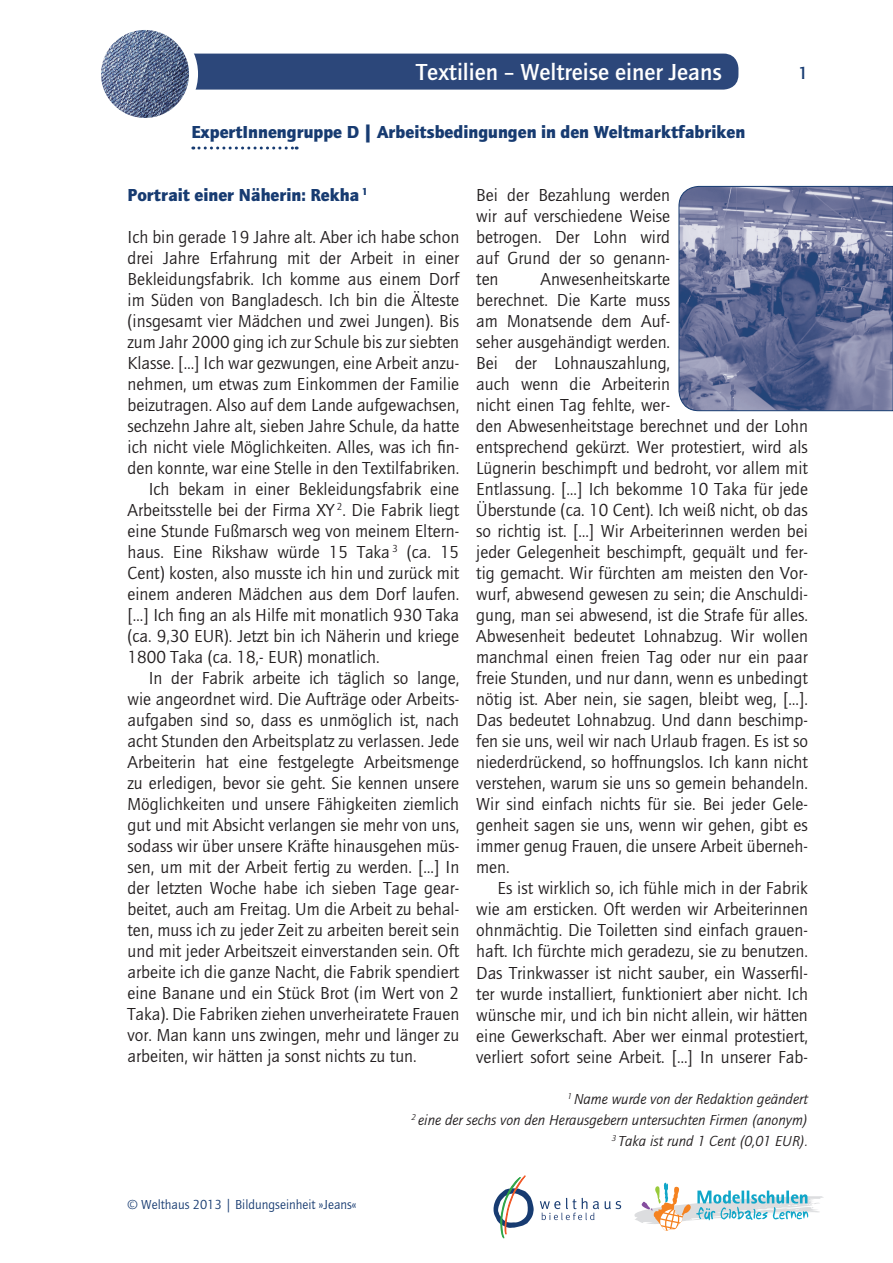
<style>
.page{position:relative;width:893px;height:1263px;background:#fff}
.page>*{position:absolute;margin:0;border:0;box-sizing:border-box;transform-origin:0 0}
.t1{font:700 24px "Quay";color:#fff}
.t2{font:18px/21px "Quay";color:#231f20;text-align:justify}
.t3{font:800 18px "Quay";color:#173b71}
.t4{font:700 18px "Quay";color:#173b71}
.t5{font:italic 15px/21px "Ouay";color:#231f20;text-align:right}
.t6{font:13.5px "Quay";color:#173b71}
</style>
<div class="page">
<div style="left:72px;top:54px;width:666px;height:36px;background:#2c477a;border-radius:15px"></div>
<svg style="left:72px;top:54px;width:24px;height:36px"></svg>
<img style="left:97px;top:25px;width:97px;height:97px;border-radius:48px">
<div style="left:92px;top:21px;width:106px;height:106px;border:9px solid #fff;border-radius:50%"></div>
<svg style="left:193px;top:147px;width:104px;height:3px"></svg>
<svg style="left:678px;top:186px;width:215px;height:225px;background:#6e779d"></svg>
<svg style="left:540px;top:1198px;width:59px;height:22px"></svg>
<svg style="left:605px;top:1182px;width:219px;height:49px"></svg>
<svg style="left:493px;top:1175px;width:41px;height:63px"></svg>
<h1 class="t1" style="left:416px;top:58px;width:307px">Textilien – Weltreise einer Jeans</h1>
<p class="t4" style="left:798px;top:63px;width:11px">1</p>
<p class="t3" style="left:191px;top:121px;width:555px">ExpertInnengruppe D | Arbeitsbedingungen in den Weltmarktfabriken</p>
<p class="t3" style="left:128px;top:184px;width:242px">Portrait einer Näherin: Rekha <sup>1</sup></p>
<p class="t2" style="left:128px;top:227px;width:333px">Ich bin gerade 19 Jahre alt. Aber ich habe schon</p>
<p class="t2" style="left:128px;top:248px;width:333px">drei Jahre Erfahrung mit der Arbeit in einer</p>
<p class="t2" style="left:128px;top:269px;width:333px">Bekleidungsfabrik. Ich komme aus einem Dorf</p>
<p class="t2" style="left:128px;top:290px;width:333px">im Süden von Bangladesch. Ich bin die Älteste</p>
<p class="t2" style="left:128px;top:311px;width:333px">(insgesamt vier Mädchen und zwei Jungen). Bis</p>
<p class="t2" style="left:128px;top:332px;width:333px">zum Jahr 2000 ging ich zur Schule bis zur siebten</p>
<p class="t2" style="left:128px;top:353px;width:333px">Klasse. […] Ich war gezwungen, eine Arbeit anzu-</p>
<p class="t2" style="left:128px;top:374px;width:333px">nehmen, um etwas zum Einkommen der Familie</p>
<p class="t2" style="left:128px;top:395px;width:333px">beizutragen. Also auf dem Lande aufgewachsen,</p>
<p class="t2" style="left:128px;top:416px;width:333px">sechzehn Jahre alt, sieben Jahre Schule, da hatte</p>
<p class="t2" style="left:128px;top:437px;width:333px">ich nicht viele Möglichkeiten. Alles, was ich fin-</p>
<p class="t2" style="left:128px;top:458px;width:333px">den konnte, war eine Stelle in den Textilfabriken.</p>
<p class="t2" style="left:149px;top:479px;width:312px">Ich bekam in einer Bekleidungsfabrik eine</p>
<p class="t2" style="left:128px;top:500px;width:333px">Arbeitsstelle bei der Firma XY <sup>2</sup>. Die Fabrik liegt</p>
<p class="t2" style="left:128px;top:521px;width:333px">eine Stunde Fußmarsch weg von meinem Eltern-</p>
<p class="t2" style="left:128px;top:542px;width:333px">haus. Eine Rikshaw würde 15 Taka <sup>3</sup> (ca. 15</p>
<p class="t2" style="left:128px;top:563px;width:333px">Cent) kosten, also musste ich hin und zurück mit</p>
<p class="t2" style="left:128px;top:584px;width:333px">einem anderen Mädchen aus dem Dorf laufen.</p>
<p class="t2" style="left:128px;top:605px;width:333px">[…] Ich fing an als Hilfe mit monatlich 930 Taka</p>
<p class="t2" style="left:128px;top:626px;width:333px">(ca. 9,30 EUR). Jetzt bin ich Näherin und kriege</p>
<p class="t2" style="left:128px;top:647px;width:254px">1800 Taka (ca. 18,- EUR) monatlich.</p>
<p class="t2" style="left:149px;top:668px;width:312px">In der Fabrik arbeite ich täglich so lange,</p>
<p class="t2" style="left:128px;top:689px;width:333px">wie angeordnet wird. Die Aufträge oder Arbeits-</p>
<p class="t2" style="left:128px;top:710px;width:333px">aufgaben sind so, dass es unmöglich ist, nach</p>
<p class="t2" style="left:128px;top:731px;width:333px">acht Stunden den Arbeitsplatz zu verlassen. Jede</p>
<p class="t2" style="left:128px;top:752px;width:333px">Arbeiterin hat eine festgelegte Arbeitsmenge</p>
<p class="t2" style="left:128px;top:773px;width:333px">zu erledigen, bevor sie geht. Sie kennen unsere</p>
<p class="t2" style="left:128px;top:794px;width:333px">Möglichkeiten und unsere Fähigkeiten ziemlich</p>
<p class="t2" style="left:128px;top:815px;width:333px">gut und mit Absicht verlangen sie mehr von uns,</p>
<p class="t2" style="left:128px;top:836px;width:333px">sodass wir über unsere Kräfte hinausgehen müs-</p>
<p class="t2" style="left:128px;top:857px;width:333px">sen, um mit der Arbeit fertig zu werden. […] In</p>
<p class="t2" style="left:128px;top:878px;width:333px">der letzten Woche habe ich sieben Tage gear-</p>
<p class="t2" style="left:128px;top:899px;width:333px">beitet, auch am Freitag. Um die Arbeit zu behal-</p>
<p class="t2" style="left:128px;top:920px;width:333px">ten, muss ich zu jeder Zeit zu arbeiten bereit sein</p>
<p class="t2" style="left:128px;top:941px;width:333px">und mit jeder Arbeitszeit einverstanden sein. Oft</p>
<p class="t2" style="left:128px;top:962px;width:333px">arbeite ich die ganze Nacht, die Fabrik spendiert</p>
<p class="t2" style="left:128px;top:983px;width:333px">eine Banane und ein Stück Brot (im Wert von 2</p>
<p class="t2" style="left:128px;top:1004px;width:333px">Taka). Die Fabriken ziehen unverheiratete Frauen</p>
<p class="t2" style="left:128px;top:1025px;width:333px">vor. Man kann uns zwingen, mehr und länger zu</p>
<p class="t2" style="left:128px;top:1046px;width:291px">arbeiten, wir hätten ja sonst nichts zu tun.</p>
<p class="t2" style="left:476px;top:185px;width:195px">Bei der Bezahlung werden wir auf verschiedene Weise betrogen. Der Lohn wird auf Grund der so genann&shy;ten</p>
<p class="t2" style="left:476px;top:269px;width:333px;text-align:left;text-indent:64px">Anwesenheitskarte<br>berechnet. Die Karte muss<br>am Monatsende dem Auf-<br>seher ausgehändigt werden.<br>Bei der Lohnauszahlung,<br>auch wenn die Arbeiterin<br>nicht einen Tag fehlte, wer-<br>den Abwesenheitstage berechnet und der Lohn entsprechend gekürzt. Wer protestiert, wird als Lügnerin beschimpft und bedroht, vor allem mit Entlassung. […] Ich bekomme 10 Taka für jede Überstunde (ca. 10 Cent). Ich weiß nicht, ob das so richtig ist. […] Wir Arbeiterinnen werden bei jeder Gelegenheit beschimpft, gequält und fer&shy;tig gemacht. Wir fürchten am meisten den Vor&shy;wurf, abwesend gewesen zu sein; die Anschuldi&shy;gung, man sei abwesend, ist die Strafe für alles.<br>Abwesenheit bedeutet Lohnabzug. Wir wollen manchmal einen freien Tag oder nur ein paar freie Stunden, und nur dann, wenn es unbedingt nötig ist. Aber nein, sie sagen, bleibt weg, […].<br>Das bedeutet Lohnabzug. Und dann beschimp&shy;fen sie uns, weil wir nach Urlaub fragen. Es ist so niederdrückend, so hoffnungslos. Ich kann nicht verstehen, warum sie uns so gemein behandeln.<br>Wir sind einfach nichts für sie. Bei jeder Gele&shy;genheit sagen sie uns, wenn wir gehen, gibt es immer genug Frauen, die unsere Arbeit überneh&shy;men.</p>
<p class="t2" style="left:476px;top:878px;width:333px;text-indent:21px">Es ist wirklich so, ich fühle mich in der Fabrik wie am ersticken. Oft werden wir Arbeiterinnen ohnmächtig. Die Toiletten sind einfach grauen&shy;haft. Ich fürchte mich geradezu, sie zu benutzen.<br>Das Trinkwasser ist nicht sauber, ein Wasserfil&shy;ter wurde installiert, funktioniert aber nicht. Ich wünsche mir, und ich bin nicht allein, wir hätten eine Gewerkschaft. Aber wer einmal protestiert, verliert sofort seine Arbeit. […] In unserer Fab-</p>
<p class="t6" style="left:128px;top:1197px;width:230px">© Welthaus 2013 | Bildungseinheit »Jeans«</p>
<p class="t5" style="left:412px;top:1089px;width:398px"><sup>1</sup> Name wurde von der Redaktion geändert<br><sup>2</sup> eine der sechs von den Herausgebern untersuchten Firmen (anonym)<br><sup>3</sup> Taka ist rund 1 Cent (0,01 EUR).</p>
</div>
